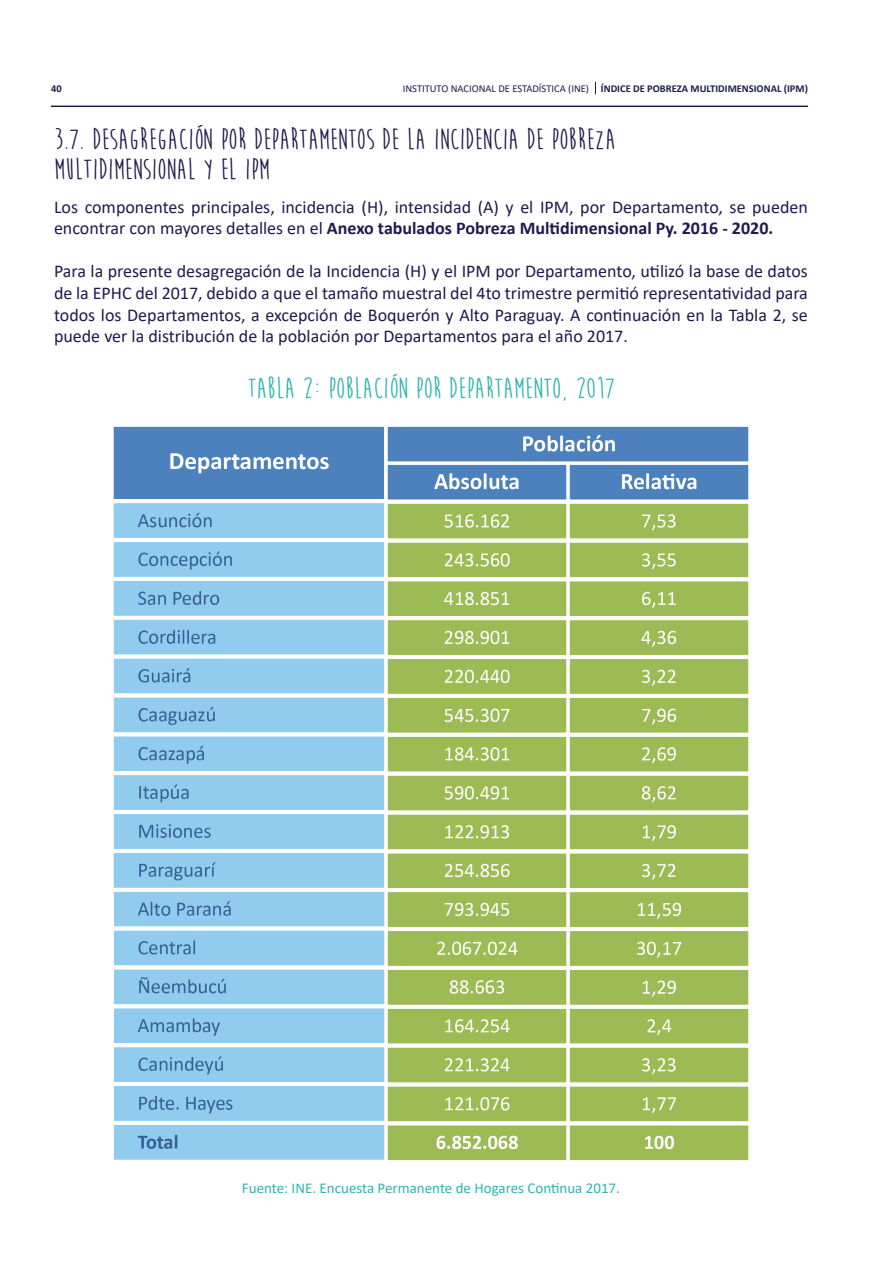
<style>
.page{position:relative;width:893px;height:1263px;background:#fff}
.page>*{position:absolute;margin:0;border:0;box-sizing:border-box;transform-origin:0 0}
.t1{font:700 30px/30px "Moon Flower";color:#1e1a4d}
.t2{font:700 30px "Moon Flower";color:#30b3b0}
.t3{font:18px/21.6px "Calibri";color:#1e1a4d}
.t4{font:15px "Calibri";color:#30b3b0}
.t5{font:700 10.5px "Calibri";color:#1d1b4c}
.s1{font-weight:400}
.s2{font-weight:700}
</style>
<div class="page">
<hr style="left:51px;top:106px;width:757px;height:1px;background:#1d1b4c">
<svg style="left:595px;top:82px;width:1px;height:12px"></svg>
<img style="left:113px;top:426px;width:636px;height:735px">
<p class="t5" style="left:51px;top:81px;width:12px">40</p>
<p class="t5" style="left:403px;top:81px;width:407px"><span class="s1">INSTITUTO NACIONAL DE ESTADÍSTICA (INE)</span> ÍNDICE DE POBREZA MULTIDIMENSIONAL (IPM)</p>
<p class="t1" style="left:54px;top:124px;width:563px">3.7. DESAGREGACIÓN POR DEPARTAMENTOS DE LA INCIDENCIA DE POBREZA<br>MULTIDIMENSIONAL Y EL IPM</p>
<p class="t3" style="left:54px;top:195px;width:755px">Los componentes principales, incidencia (H), intensidad (A) y el IPM, por Departamento, se pueden encontrar con mayores detalles en el <span class="s2">Anexo tabulados Pobreza Multidimensional Py. 2016 - 2020.</span></p>
<p class="t3" style="left:54px;top:260px;width:755px;text-align:justify">Para la presente desagregación de la Incidencia (H) y el IPM por Departamento, utilizó la base de datos de la EPHC del 2017, debido a que el tamaño muestral del 4to trimestre permitió representatividad para todos los Departamentos, a excepción de Boquerón y Alto Paraguay. A continuación en la Tabla 2, se puede ver la distribución de la población por Departamentos para el año 2017.</p>
<p class="t2" style="left:247px;top:372px;width:369px">TABLA 2: POBLACIÓN POR DEPARTAMENTO, 2017</p>
<p class="t4" style="left:242px;top:1178px;width:380px">Fuente: INE. Encuesta Permanente de Hogares Continua 2017.</p>
</div>
